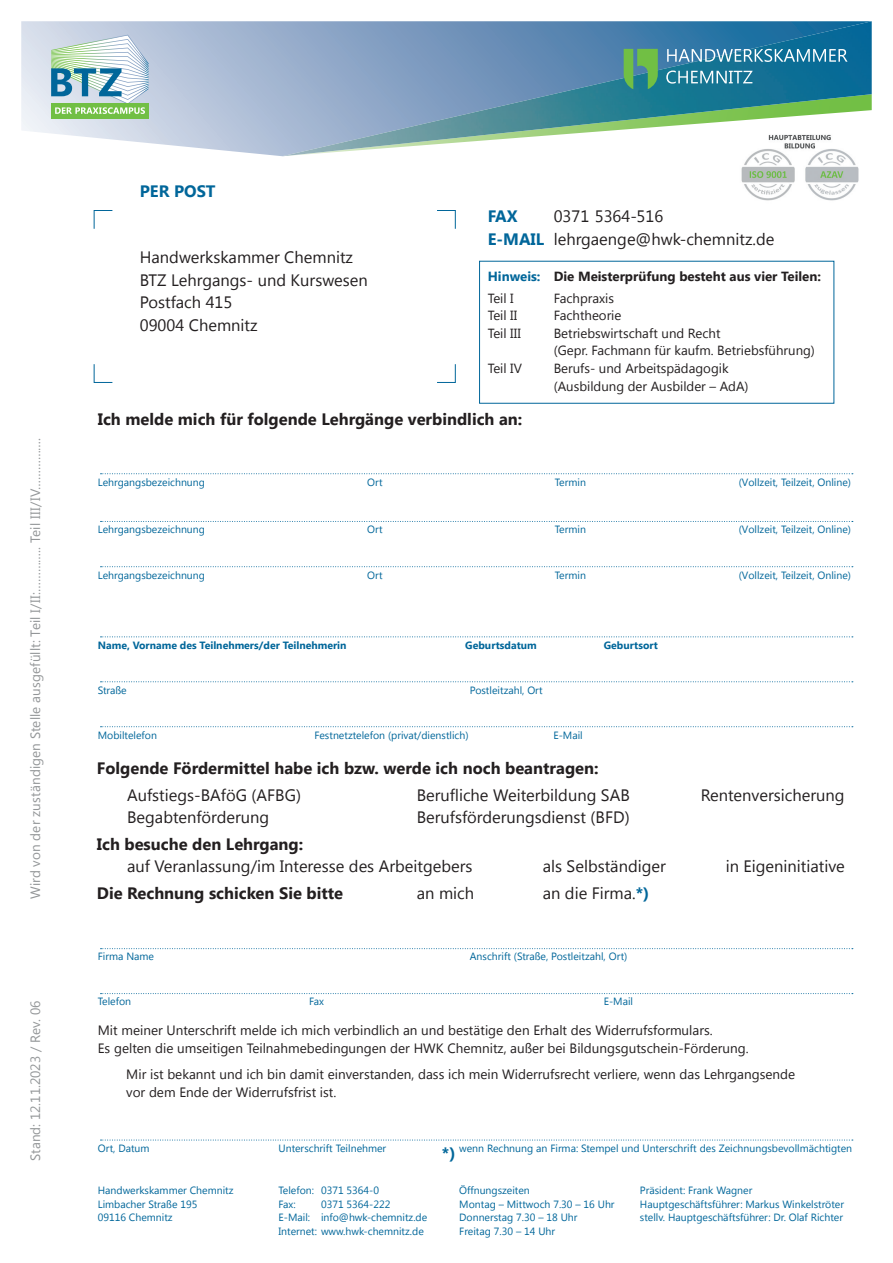
<style>
.page{position:relative;width:893px;height:1263px;background:#fff}
.page>*{position:absolute;margin:0;border:0;box-sizing:border-box;transform-origin:0 0}
.t1{font:16.5px/22.5px "Lao UI";color:#231f20}
.t2{font:700 16.5px "Lao UI";color:#231f20}
.t3{font:700 16.5px "Lao UI";color:#01669a}
.t4{font:13.5px/18px "Lao UI";color:#231f20}
.t5{font:13.5px "Lao UI";letter-spacing:.005em;color:#939698}
.t6{font:13.2px/17.7px "Lao UI";color:#231f20}
.t7{font:700 13.2px/21.9px "Lao UI";color:#231f20}
.t8{font:10.5px/13.5px "Lao UI";color:#01669a}
.t9{font:700 10.5px "Lao UI";color:#01669a}
.s1{font-weight:700;color:#01669a}
.s2{color:#01669a}
.s3{font-weight:400}
</style>
<div class="page">
<svg style="left:21px;top:21px;width:261px;height:135px"></svg>
<img style="left:282px;top:21px;width:590px;height:135px">
<svg style="left:666px;top:71px;width:87px;height:13px"></svg>
<svg style="left:667px;top:49px;width:180px;height:13px"></svg>
<svg style="left:624px;top:49px;width:34px;height:40px"></svg>
<div style="left:51px;top:103px;width:98px;height:15px;background:#71bf44"></div>
<svg style="left:51px;top:35px;width:98px;height:79px"></svg>
<svg style="left:94px;top:210px;width:19px;height:19px"></svg>
<svg style="left:437px;top:210px;width:19px;height:19px"></svg>
<svg style="left:94px;top:364px;width:19px;height:19px"></svg>
<svg style="left:437px;top:364px;width:19px;height:19px"></svg>
<svg style="left:101px;top:1140px;width:752px;height:1px"></svg>
<svg style="left:101px;top:948px;width:752px;height:1px"></svg>
<svg style="left:101px;top:473px;width:752px;height:1px"></svg>
<svg style="left:101px;top:566px;width:752px;height:1px"></svg>
<svg style="left:101px;top:521px;width:752px;height:1px"></svg>
<svg style="left:101px;top:993px;width:752px;height:1px"></svg>
<img style="left:735px;top:131px;width:125px;height:70px">
<svg style="left:101px;top:636px;width:752px;height:1px"></svg>
<svg style="left:101px;top:681px;width:752px;height:1px"></svg>
<svg style="left:101px;top:726px;width:752px;height:1px"></svg>
<p class="t5" style="left:26px;top:899px;width:463px;rotate:-90deg">wird von der zuständigen stelle ausgefüllt: teil i/ii:………….. teil iii/iV…………….</p>
<p class="t5" style="left:26px;top:1161px;width:162px;rotate:-90deg">stand: 12.11.2023 / rev. 06</p>
<h1 class="t3" style="left:140px;top:180px;width:77px">PER POST</h1>
<h1 class="t1" style="left:140px;top:245px;width:229px">Handwerkskammer Chemnitz<br>Btz Lehrgangs- und kurswesen<br>Postfach 415<br>09004 Chemnitz</h1>
<h1 class="t1" style="left:488px;top:204px;width:288px;text-indent:66px">0371 5364 -516<br><span class="s1">E-MAIL</span> lehrgaenge@hwk-chemnitz.de</h1>
<h1 class="t3" style="left:488px;top:205px;width:31px">FAX</h1>
<p class="t7" style="left:488px;top:264px;width:335px"><span class="s2">Hinweis:</span> Die Meisterprüfung besteht aus vier Teilen: <span class="s3">teil i</span></p>
<p class="t6" style="left:554px;top:288px;width:62px">Fachpraxis</p>
<p class="t6" style="left:488px;top:306px;width:31px">teil ii</p>
<p class="t6" style="left:554px;top:306px;width:69px">Fachtheorie</p>
<p class="t6" style="left:488px;top:324px;width:35px">teil iii</p>
<p class="t6" style="left:554px;top:324px;width:263px">Betriebswirtschaft und recht<br>(Gepr. Fachmann für kaufm. Betriebsführung)</p>
<p class="t6" style="left:488px;top:359px;width:36px">teil iV</p>
<p class="t6" style="left:554px;top:359px;width:196px">Berufs- und arbeitspädagogik (ausbildung der ausbilder – ada)</p>
<h1 class="t2" style="left:98px;top:408px;width:426px">Ich melde mich für folgende Lehrgänge verbindlich an:</h1>
<p class="t8" style="left:98px;top:475px;width:109px">Lehrgangsbezeichnung</p>
<p class="t8" style="left:367px;top:475px;width:17px">Ort</p>
<p class="t8" style="left:555px;top:475px;width:33px">termin</p>
<p class="t8" style="left:739px;top:475px;width:114px">(Vollzeit, teilzeit, Online)</p>
<p class="t8" style="left:98px;top:522px;width:109px">Lehrgangsbezeichnung</p>
<p class="t8" style="left:367px;top:522px;width:17px">Ort</p>
<p class="t8" style="left:555px;top:522px;width:33px">termin</p>
<p class="t8" style="left:739px;top:522px;width:114px">(Vollzeit, teilzeit, Online)</p>
<p class="t8" style="left:98px;top:568px;width:109px">Lehrgangsbezeichnung</p>
<p class="t8" style="left:367px;top:568px;width:17px">Ort</p>
<p class="t8" style="left:555px;top:568px;width:33px">termin</p>
<p class="t8" style="left:739px;top:568px;width:114px">(Vollzeit, teilzeit, Online)</p>
<p class="t9" style="left:98px;top:638px;width:250px">Name, Vorname des Teilnehmers/der Teilnehmerin</p>
<p class="t8" style="left:98px;top:683px;width:31px">straße</p>
<p class="t8" style="left:98px;top:728px;width:61px">mobiltelefon</p>
<p class="t9" style="left:465px;top:638px;width:73px">Geburtsdatum</p>
<p class="t8" style="left:470px;top:683px;width:74px">Postleitzahl, Ort</p>
<p class="t8" style="left:314px;top:728px;width:156px">Festnetztelefon (privat/dienstlich)</p>
<p class="t8" style="left:553px;top:728px;width:31px">e-mail</p>
<p class="t9" style="left:604px;top:638px;width:56px">Geburtsort</p>
<h1 class="t2" style="left:97px;top:757px;width:503px">Folgende Fördermittel habe ich bzw. werde ich noch beantragen:</h1>
<h1 class="t1" style="left:127px;top:783px;width:175px">Aufstiegs-BAföG (AFBG)</h1>
<h1 class="t1" style="left:417px;top:783px;width:215px">Berufliche weiterbildung saB</h1>
<h1 class="t1" style="left:701px;top:783px;width:145px">rentenversicherung</h1>
<h1 class="t1" style="left:127px;top:805px;width:144px">Begabtenförderung</h1>
<h1 class="t1" style="left:417px;top:805px;width:214px">Berufsförderungsdienst (BFd)</h1>
<h1 class="t2" style="left:97px;top:833px;width:208px">Ich besuche den Lehrgang:</h1>
<h1 class="t1" style="left:127px;top:855px;width:347px">auf Veranlassung/im interesse des arbeitgebers</h1>
<h1 class="t1" style="left:543px;top:855px;width:125px">als selbständiger</h1>
<h1 class="t1" style="left:726px;top:855px;width:121px">in eigeninitiative</h1>
<h1 class="t2" style="left:97px;top:882px;width:248px">Die Rechnung schicken Sie bitte</h1>
<h1 class="t1" style="left:417px;top:881px;width:59px">an mich</h1>
<h1 class="t1" style="left:543px;top:881px;width:108px">an die Firma.<span class="s1">*)</span></h1>
<p class="t8" style="left:98px;top:949px;width:58px">Firma name</p>
<p class="t8" style="left:98px;top:994px;width:35px">telefon</p>
<p class="t8" style="left:470px;top:949px;width:159px">anschrift (straße, Postleitzahl, Ort)</p>
<p class="t8" style="left:309px;top:994px;width:16px">Fax</p>
<p class="t8" style="left:604px;top:994px;width:31px">e-mail</p>
<p class="t4" style="left:98px;top:1020px;width:652px">mit meiner Unterschrift melde ich mich verbindlich an und bestätige den erhalt des widerrufsformulars.<br>es gelten die umseitigen teilnahmebedingungen der Hwk Chemnitz, außer bei Bildungsgutschein-Förderung.</p>
<p class="t4" style="left:126px;top:1065px;width:670px">mir ist bekannt und ich bin damit einverstanden, dass ich mein widerrufsrecht verliere, wenn das Lehrgangsende vor dem ende der widerrufsfrist ist.</p>
<p class="t8" style="left:98px;top:1141px;width:53px">Ort, datum</p>
<p class="t8" style="left:279px;top:1141px;width:109px">Unterschrift teilnehmer</p>
<p class="t8" style="left:459px;top:1141px;width:394px">wenn rechnung an Firma: stempel und Unterschrift des zeichnungsbevollmächtigten</p>
<h1 class="t3" style="left:442px;top:1142px;width:15px">*)</h1>
<p class="t8" style="left:459px;top:1183px;width:157px">Öffnungszeiten<br>montag – mittwoch 7.30 – 16 Uhr donnerstag 7.30 – 18 Uhr<br>Freitag 7.30 – 14 Uhr</p>
<p class="t8" style="left:279px;top:1183px;width:102px">telefon: 0371 5364-0<br>Fax:</p>
<p class="t8" style="left:98px;top:1183px;width:137px">Handwerkskammer Chemnitz<br>Limbacher straße 195<br>09116 Chemnitz</p>
<p class="t8" style="left:640px;top:1183px;width:206px">Präsident: Frank wagner<br>Hauptgeschäftsführer: markus winkelströter stellv. Hauptgeschäftsführer: dr. Olaf richter</p>
<p class="t8" style="left:279px;top:1197px;width:150px;text-align:center">0371 5364-222<br>e-mail: info@hwk-chemnitz.de internet: www.hwk-chemnitz.de</p>
</div>
